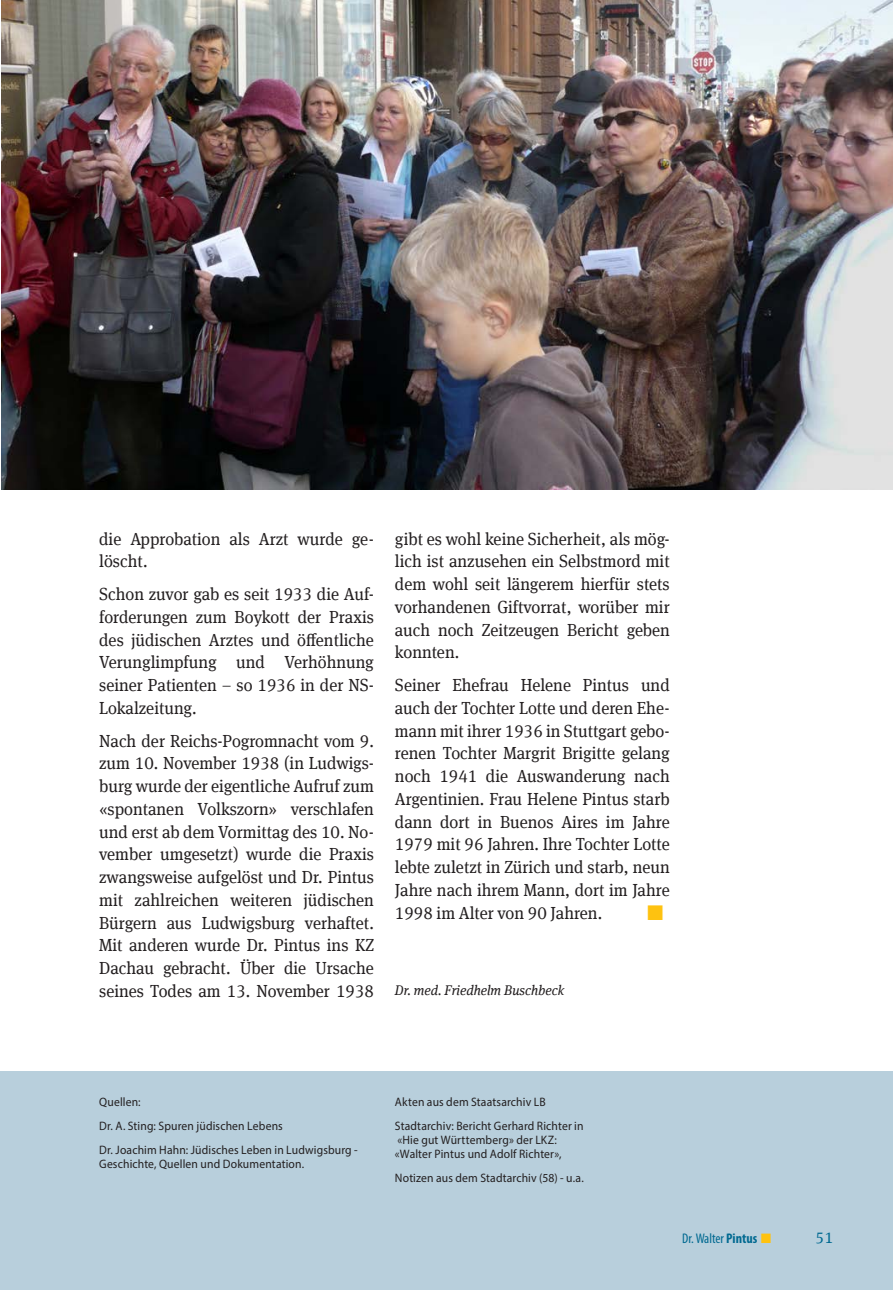
<style>
.page{position:relative;width:893px;height:1290px;background:#fff}
.page>*{position:absolute;margin:0;border:0;box-sizing:border-box;transform-origin:0 0}
.t1{font:24.5px "European Pi Three";color:#fec210}
.t2{font:17.5px/22.8px "Meta Serif Offc";color:#231f20;text-align:justify;scale:.95 1}
.t3{font:15.75px "Meta Serif Offc";color:#006991}
.t4{font:italic 14px "Meta Serif Offc";color:#231f20;scale:.95 1}
.t5{font:condensed 14px "Myriad Pro";color:#006991}
.t6{font:12.25px/24px "Myriad Pro";letter-spacing:.01em;color:#231f20;scale:.95 1}
.s1{font-weight:700}
.s2{font-family:"European Pi Three";font-stretch:normal;font-size:15.75px;color:#fec210}
</style>
<div class="page">
<div style="left:0;top:1071px;width:893px;height:219px;background:#b8cfdc"></div>
<img style="left:2px;top:0;width:891px;height:489px">
<p class="t2" style="left:99px;top:527px;width:291px">die Approbation als Arzt wurde ge&shy;löscht.</p>
<p class="t2" style="left:99px;top:582px;width:291px">Schon zuvor gab es seit 1933 die Auf&shy;forderungen zum Boykott der Praxis des jüdischen Arztes und öffentliche Verunglimpfung und Verhöhnung seiner Patienten – so 1936 in der NS-Lokalzeitung.</p>
<p class="t2" style="left:99px;top:729px;width:291px">Nach der Reichs-Pogromnacht vom 9. zum 10. November 1938 (in Ludwigs&shy;burg wurde der eigentliche Aufruf zum «spontanen Volkszorn» verschlafen und erst ab dem Vormittag des 10. No&shy;vember umgesetzt) wurde die Praxis zwangsweise aufgelöst und Dr. Pintus mit zahlreichen weiteren jüdischen Bürgern aus Ludwigsburg verhaftet.<br>Mit anderen wurde Dr. Pintus ins KZ Dachau gebracht. Über die Ursache seines Todes am 13. November 1938</p>
<p class="t2" style="left:395px;top:527px;width:291px">gibt es wohl keine Sicherheit, als mög&shy;lich ist anzusehen ein Selbstmord mit dem wohl seit längerem hierfür stets vorhandenen Giftvorrat, worüber mir auch noch Zeitzeugen Bericht geben konnten.</p>
<p class="t2" style="left:395px;top:673px;width:291px">Seiner Ehefrau Helene Pintus und auch der Tochter Lotte und deren Ehe&shy;mann mit ihrer 1936 in Stuttgart gebo&shy;renen Tochter Margrit Brigitte gelang noch 1941 die Auswanderung nach Argentinien. Frau Helene Pintus starb dann dort in Buenos Aires im Jahre 1979 mit 96 Jahren. Ihre Tochter Lotte lebte zuletzt in Zürich und starb, neun Jahre nach ihrem Mann, dort im Jahre 1998 im Alter von 90 Jahren.</p>
<h1 class="t1" style="left:647px;top:896px;width:18px">K</h1>
<p class="t4" style="left:395px;top:981px;width:180px">Dr. med. Friedhelm Buschbeck</p>
<p class="t6" style="left:99px;top:1089px;width:274px">Quellen:<br>Dr. A. Sting: Spuren jüdischen Lebens<br>Dr. Joachim Hahn: Jüdisches Leben in Ludwigsburg -</p>
<p class="t6" style="left:99px;top:1151px;width:217px">Geschichte, Quellen und Dokumentation.</p>
<p class="t6" style="left:395px;top:1089px;width:200px">Akten aus dem Staatsarchiv LB<br>Stadtarchiv: Bericht Gerhard Richter in</p>
<p class="t6" style="left:395px;top:1132px;width:177px;line-height:14px">«Hie gut Württemberg» der LKZ: «Walter Pintus und Adolf Richter»,</p>
<p class="t6" style="left:395px;top:1165px;width:200px">Notizen aus dem Stadtarchiv (58) - u.a.</p>
<p class="t5" style="left:682px;top:1230px;width:91px">Dr. Walter <span class="s1">Pintus</span> <span class="s2">K</span></p>
<p class="t3" style="left:815px;top:1228px;width:19px">51</p>
</div>
